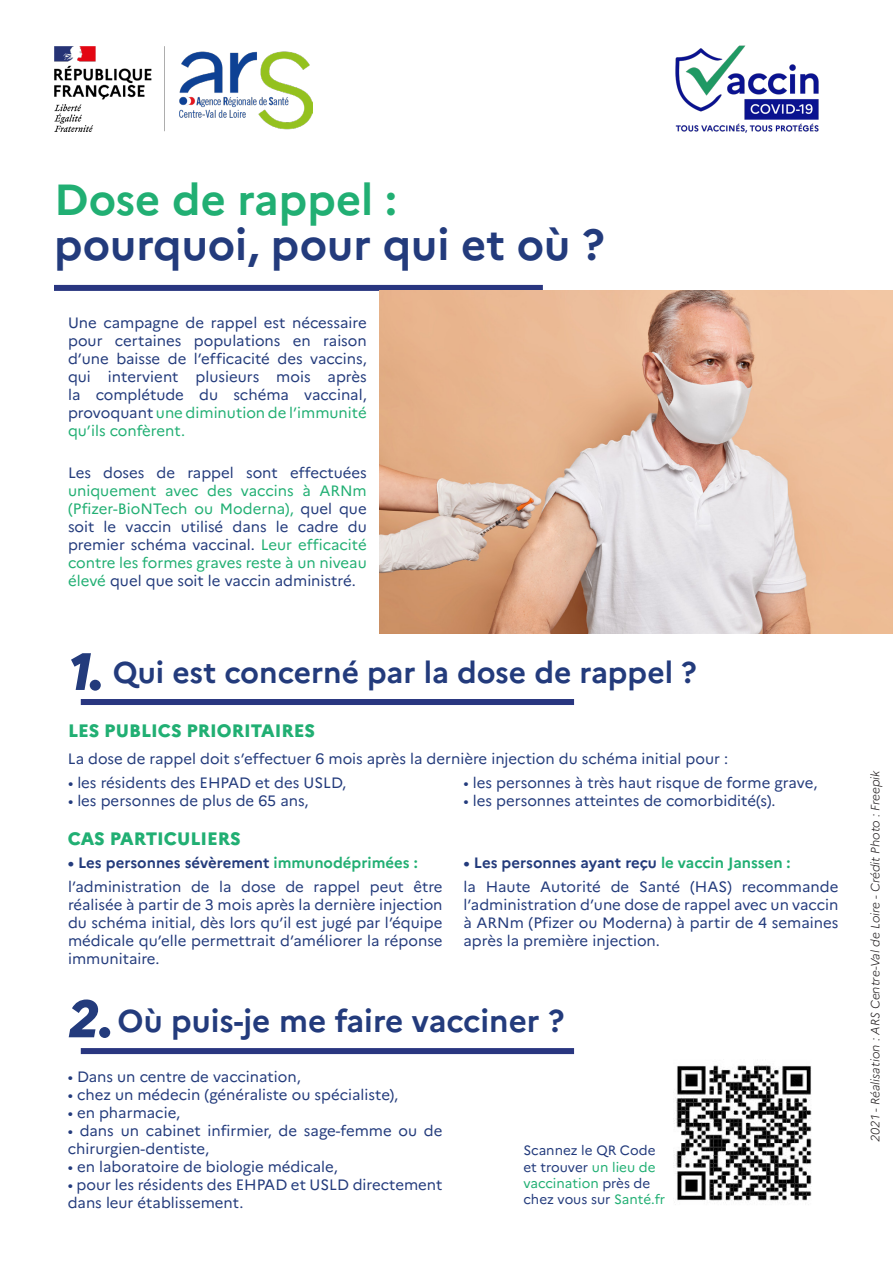
<style>
.page{position:relative;width:893px;height:1263px;background:#fff}
.page>*{position:absolute;margin:0;border:0;box-sizing:border-box;transform-origin:0 0}
.t1{font:italic 800 52.5px "Marianne";color:#233b7c}
.t2{font:700 43.5px "Marianne";color:#233b7c}
.t3{font:700 43.5px "Marianne";color:#21af73}
.t4{font:700 31.5px "Marianne";color:#233b7c}
.t5{font:700 30px "Marianne";color:#233b7c}
.t6{font:800 18px "Marianne";color:#21af73}
.t7{font:15px/18px "Marianne";color:#233b7c;text-align:justify}
.t8{font:700 15px "Marianne";color:#233b7c}
.t9{font:13.5px/16.2px "Marianne";color:#233b7c}
.t10{font:italic 300 12px "Marianne";color:#231f20}
.s1{color:#21af73}
</style>
<div class="page">
<img style="left:54px;top:46px;width:258px;height:86px">
<img style="left:675px;top:45px;width:144px;height:88px">
<div style="left:54px;top:285px;width:489px;height:6px;background:#293680"></div>
<div style="left:81px;top:699px;width:493px;height:6px;background:#293680"></div>
<div style="left:81px;top:1048px;width:493px;height:6px;background:#293680"></div>
<img style="left:674px;top:1065px;width:138px;height:136px">
<img style="left:379px;top:291px;width:513px;height:342px">
<p class="t3" style="left:54px;top:173px;width:344px">Dose de rappel :</p>
<p class="t2" style="left:54px;top:218px;width:552px">pourquoi, pour qui et où ?</p>
<p class="t7" style="left:68px;top:314px;width:300px">Une campagne de rappel est nécessaire pour certaines populations en raison d’une baisse de l’efficacité des vaccins, qui intervient plusieurs mois après la complétude du schéma vaccinal, provoquant <span class="s1">une diminution de l’immunité qu’ils confèrent.</span></p>
<p class="t7" style="left:68px;top:464px;width:300px">Les doses de rappel sont effectuées <span class="s1">uniquement avec des vaccins à ARNm (Pfizer-BioNTech ou Moderna),</span> quel que soit le vaccin utilisé dans le cadre du premier schéma vaccinal. <span class="s1">Leur efficacité contre les formes graves reste à un niveau élevé</span> quel que soit le vaccin administré.</p>
<p class="t1" style="left:68px;top:639px;width:37px">1.</p>
<p class="t5" style="left:113px;top:654px;width:585px">Qui est concerné par la dose de rappel ?</p>
<p class="t6" style="left:68px;top:720px;width:249px">LES PUBLICS PRIORITAIRES</p>
<p class="t7" style="left:68px;top:749px;width:662px">La dose de rappel doit s’effectuer 6 mois après la dernière injection du schéma initial pour :</p>
<p class="t7" style="left:68px;top:774px;width:280px">• les résidents des EHPAD et des USLD,</p>
<p class="t7" style="left:68px;top:792px;width:242px">• les personnes de plus de 65 ans,</p>
<p class="t7" style="left:463px;top:774px;width:355px">• les personnes à très haut risque de forme grave,</p>
<p class="t7" style="left:463px;top:792px;width:314px">• les personnes atteintes de comorbidité(s).</p>
<p class="t6" style="left:68px;top:828px;width:175px">CAS PARTICULIERS</p>
<p class="t8" style="left:68px;top:854px;width:352px">• Les personnes sévèrement <span class="s1">immunodéprimées :</span></p>
<p class="t7" style="left:68px;top:877px;width:376px">l’administration de la dose de rappel peut être réalisée à partir de 3 mois après la dernière injection du schéma initial, dès lors qu’il est jugé par l’équipe médicale qu’elle permettrait d’améliorer la réponse immunitaire.</p>
<p class="t8" style="left:463px;top:854px;width:329px">• Les personnes ayant reçu <span class="s1">le vaccin Janssen :</span></p>
<p class="t7" style="left:463px;top:877px;width:376px">la Haute Autorité de Santé (HAS) recommande l’administration d’une dose de rappel avec un vaccin à ARNm (Pfizer ou Moderna) à partir de 4 semaines après la première injection.</p>
<p class="t1" style="left:68px;top:986px;width:47px">2.</p>
<p class="t4" style="left:118px;top:1001px;width:448px">Où puis-je me faire vacciner ?</p>
<p class="t7" style="left:68px;top:1067px;width:235px">• Dans un centre de vaccination,</p>
<p class="t7" style="left:68px;top:1085px;width:332px">• chez un médecin (généraliste ou spécialiste),</p>
<p class="t7" style="left:68px;top:1103px;width:114px">• en pharmacie,</p>
<p class="t7" style="left:68px;top:1121px;width:376px">• dans un cabinet infirmier, de sage-femme ou de chirurgien-dentiste,</p>
<p class="t7" style="left:68px;top:1157px;width:272px">• en laboratoire de biologie médicale,</p>
<p class="t7" style="left:68px;top:1175px;width:376px">• pour les résidents des EHPAD et USLD directement dans leur établissement.</p>
<p class="t9" style="left:523px;top:1142px;width:143px">Scannez le QR Code et trouver <span class="s1">un lieu de vaccination</span> près de chez vous sur <span class="s1">Santé.fr</span></p>
<p class="t10" style="left:868px;top:1141px;width:373px;rotate:-90deg">2021 - Réalisation : ARS Centre-Val de Loire - Crédit Photo : Freepik</p>
</div>
